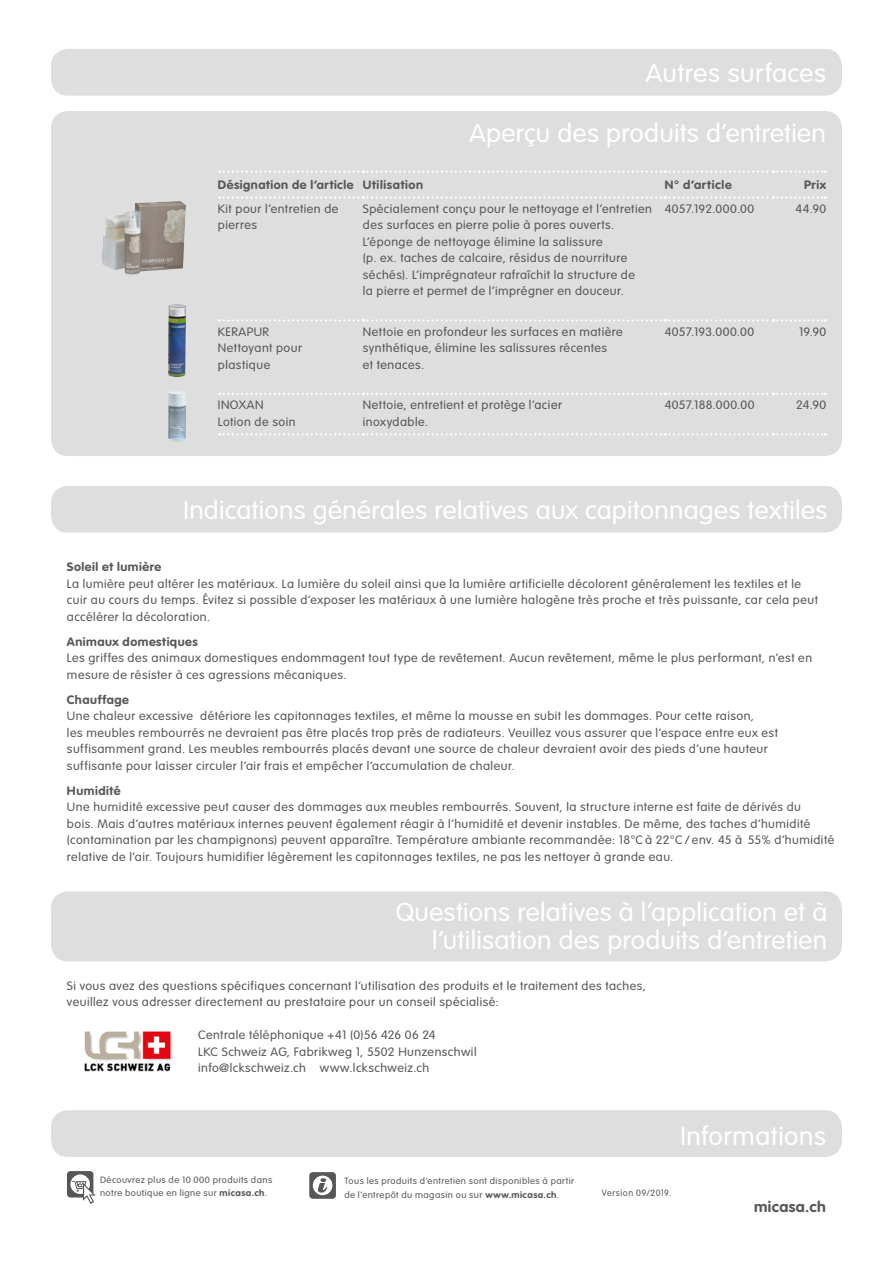
<style>
.page{position:relative;width:893px;height:1263px;background:#fff}
.page>*{position:absolute;margin:0;border:0;box-sizing:border-box;transform-origin:0 0}
.t1{font:300 25.5px/28.5px "VAG Rounded";letter-spacing:.01em;color:#fff;text-align:right;scale:1.05 1}
.t2{font:700 15px "VAG Rounded";letter-spacing:.02em;color:#575756;scale:1.05 1}
.t3{font:300 12px/16.5px "VAG Rounded";letter-spacing:.04em;color:#575756;scale:1.05 1}
.t4{font:700 12px "VAG Rounded";letter-spacing:.04em;color:#575756;scale:1.05 1}
.t5{font:300 9px/13.5px "VAG Rounded";letter-spacing:.045em;color:#575756;scale:1.06 1}
.t6{font:300 9px "VAG Rounded";letter-spacing:.045em;color:#575756}
.s1{font-weight:700}
</style>
<div class="page">
<div style="left:51px;top:1110px;width:791px;height:47px;background:#dedede;border-radius:17px"></div>
<svg style="left:67px;top:1171px;width:29px;height:33px"></svg>
<div style="left:309px;top:1172px;width:27px;height:27px;background:#575756;border-radius:4px"></div>
<div style="left:313px;top:1175px;width:19px;height:20px;background:#fff;border-radius:50%"></div>
<svg style="left:318px;top:1178px;width:9px;height:14px"></svg>
<div style="left:51px;top:486px;width:791px;height:47px;background:#dedede;border-radius:17px"></div>
<div style="left:51px;top:891px;width:791px;height:70px;background:#dedede;border-radius:17px"></div>
<div style="left:51px;top:111px;width:791px;height:345px;background:#dedede;border-radius:17px"></div>
<div style="left:51px;top:49px;width:791px;height:47px;background:#dedede;border-radius:17px"></div>
<img style="left:84px;top:1031px;width:89px;height:41px">
<svg style="left:219px;top:196px;width:607px;height:3px"></svg>
<svg style="left:219px;top:319px;width:607px;height:3px"></svg>
<svg style="left:219px;top:393px;width:607px;height:2px"></svg>
<svg style="left:219px;top:433px;width:607px;height:2px"></svg>
<svg style="left:219px;top:171px;width:607px;height:2px"></svg>
<img style="left:168px;top:304px;width:18px;height:73px">
<img style="left:168px;top:391px;width:18px;height:51px">
<img style="left:102px;top:201px;width:84px;height:74px">
<h1 class="t1" style="left:646px;top:58px;width:173px">Autres surfaces</h1>
<h1 class="t1" style="left:470px;top:118px;width:341px">Aperçu des produits d’entretien</h1>
<p class="t4" style="left:218px;top:178px;width:197px">Désignation de l’article Utilisation</p>
<p class="t4" style="left:665px;top:178px;width:65px">N° d‘article</p>
<p class="t4" style="left:804px;top:178px;width:23px">Prix</p>
<p class="t3" style="left:218px;top:200px;width:116px">Kit pour l’entretien de pierres</p>
<p class="t3" style="left:363px;top:200px;width:277px">Spécialement conçu pour le nettoyage et l’entretien des surfaces en pierre polie à pores ouverts.<br>L’éponge de nettoyage élimine la salissure<br>(p. ex. taches de calcaire, résidus de nourriture séchés). L’imprégnateur rafraîchit la structure de<br>la pierre et permet de l’imprégner en douceur.</p>
<p class="t3" style="left:665px;top:200px;width:87px">4057.192.000.00</p>
<p class="t3" style="left:795px;top:200px;width:31px">44.90</p>
<p class="t3" style="left:218px;top:323px;width:82px">KERAPUR<br>Nettoyant pour plastique</p>
<p class="t3" style="left:363px;top:323px;width:249px">Nettoie en profondeur les surfaces en matière synthétique, élimine les salissures récentes<br>et tenaces.</p>
<p class="t3" style="left:665px;top:323px;width:87px">4057.193.000.00</p>
<p class="t3" style="left:799px;top:323px;width:27px">19.90</p>
<p class="t3" style="left:218px;top:397px;width:75px">INOXAN<br>Lotion de soin</p>
<p class="t3" style="left:363px;top:397px;width:191px">Nettoie, entretient et protège l’acier inoxydable.</p>
<p class="t3" style="left:665px;top:397px;width:87px">4057.188.000.00</p>
<p class="t3" style="left:796px;top:397px;width:30px">24.90</p>
<h1 class="t1" style="left:183px;top:495px;width:615px">Indications générales relatives aux capitonnages textiles</h1>
<p class="t4" style="left:67px;top:560px;width:91px">Soleil et lumière</p>
<p class="t3" style="left:67px;top:575px;width:717px">La lumière peut altérer les matériaux. La lumière du soleil ainsi que la lumière artificielle décolorent généralement les textiles et le cuir au cours du temps. Évitez si possible d’exposer les matériaux à une lumière halogène très proche et très puissante, car cela peut accélérer la décoloration.</p>
<p class="t4" style="left:67px;top:635px;width:126px">Animaux domestiques</p>
<p class="t3" style="left:67px;top:650px;width:711px">Les griffes des animaux domestiques endommagent tout type de revêtement. Aucun revêtement, même le plus performant, n‘est en mesure de résister à ces agressions mécaniques.</p>
<p class="t4" style="left:67px;top:693px;width:61px">Chauffage</p>
<p class="t3" style="left:67px;top:708px;width:679px">Une chaleur excessive détériore les capitonnages textiles, et même la mousse en subit les dommages. Pour cette raison,<br>les meubles rembourrés ne devraient pas être placés trop près de radiateurs. Veuillez vous assurer que l’espace entre eux est suffisamment grand. Les meubles rembourrés placés devant une source de chaleur devraient avoir des pieds d‘une hauteur suffisante pour laisser circuler l’air frais et empêcher l’accumulation de chaleur.</p>
<p class="t4" style="left:67px;top:784px;width:52px">Humidité</p>
<p class="t3" style="left:67px;top:799px;width:732px">Une humidité excessive peut causer des dommages aux meubles rembourrés. Souvent, la structure interne est faite de dérivés du<br>bois. Mais d’autres matériaux internes peuvent également réagir à l’humidité et devenir instables. De même, des taches d’humidité (contamination par les champignons) peuvent apparaître. Température ambiante recommandée: 18°C à 22°C / env. 45 à 55% d’humidité relative de l’air. Toujours humidifier légèrement les capitonnages textiles, ne pas les nettoyer à grande eau.</p>
<h1 class="t1" style="left:396px;top:898px;width:412px">Questions relatives à l‘application et à l’utilisation des produits d’entretien</h1>
<p class="t3" style="left:67px;top:977px;width:553px">Si vous avez des questions spécifiques concernant l’utilisation des produits et le traitement des taches, veuillez vous adresser directement au prestataire pour un conseil spécialisé:</p>
<p class="t3" style="left:198px;top:1027px;width:267px">Centrale téléphonique +41 (0)56 426 06 24<br>LKC Schweiz AG, Fabrikweg 1, 5502 Hunzenschwil info@lckschweiz.ch www.lckschweiz.ch</p>
<p class="t5" style="left:100px;top:1173px;width:164px">Découvrez plus de 10 000 produits dans notre boutique en ligne sur <span class="s1">micasa.ch</span>.</p>
<p class="t5" style="left:344px;top:1174px;width:218px">Tous les produits d’entretien sont disponibles à partir de l’entrepôt du magasin ou sur <span class="s1">www.micasa.ch</span>.</p>
<h1 class="t1" style="left:680px;top:1121px;width:140px">Informations</h1>
<p class="t6" style="left:602px;top:1188px;width:71px">Version 09/2019.</p>
<p class="t2" style="left:754px;top:1198px;width:70px">micasa.ch</p>
</div>
